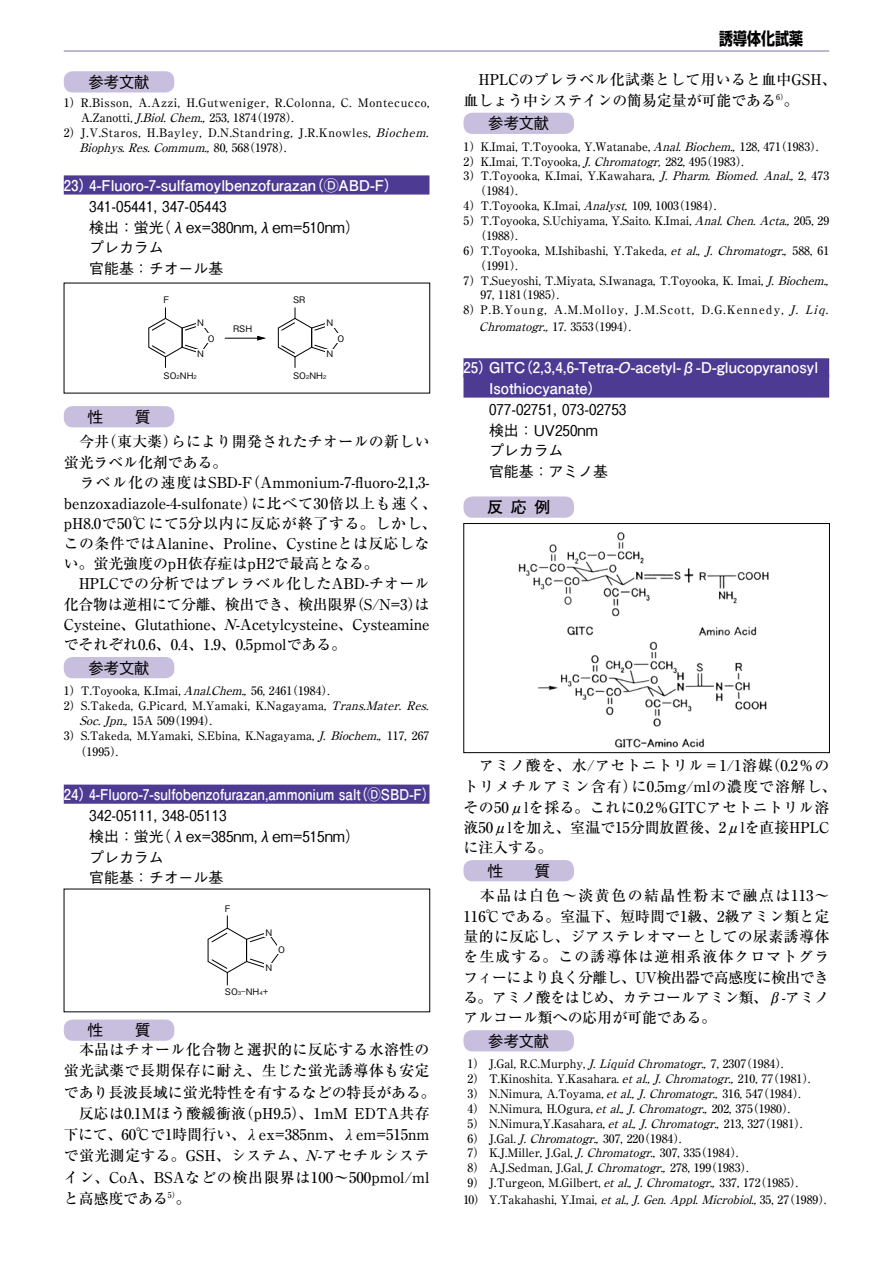
<style>
.page{position:relative;width:893px;height:1263px;background:#fff}
.page>*{position:absolute;margin:0;border:0;box-sizing:border-box;transform-origin:0 0}
.t1{font:700 16.95px "Shin Go Pr 5";letter-spacing:.005em;color:#000;scale:.82 1}
.t2{font:500 15.9px "Gothic BBB Pr 5";letter-spacing:-.05em;color:#000}
.t3{font:700 15.9px "Futo Go B101 Pr 5";color:#000}
.t4{font:500 14.85px/20.2px "Ryumin Pr 5";color:#000}
.t5{font:500 14.85px/20.5px "Gothic BBB Pr 5";color:#000}
.t6{font:700 14.85px/20.2px "Futo Go B101 Pr 5";color:#fff}
.t7{font:500 11.7px/14.9px "Ryumin Pr 5";color:#000}
.t8{font:500 11.7px "Ryumin Pr 5";letter-spacing:.05em;color:#000}
.t9{font:500 11.7px "Ryumin Pr 5";letter-spacing:.045em;color:#000}
.t10{font:500 11.7px "Ryumin Pr 5";letter-spacing:.09em;color:#000}
.t11{font:italic 500 11.7px "Ryumin Pr 5";color:#000}
.t12{font:500 9px "Gothic BBB Pro";color:#000}
.s1{font-style:italic}
.s2{font-style:normal}
.s3{font-size:5.25px}
</style>
<div class="page">
<div style="left:64px;top:175px;width:365px;height:20px;background:#4c3a93"></div>
<div style="left:64px;top:784px;width:365px;height:20px;background:#4c3a93"></div>
<div style="left:64px;top:71px;width:110px;height:21px;background:#c8bfde;border-radius:9px"></div>
<hr style="left:225px;top:338px;width:33px;height:1px;background:#000">
<svg style="left:257px;top:335px;width:9px;height:6px"></svg>
<svg style="left:148px;top:307px;width:61px;height:61px"></svg>
<div style="left:207px;top:334px;width:9px;height:9px;background:#fff"></div>
<div style="left:196px;top:318px;width:9px;height:9px;background:#fff"></div>
<div style="left:196px;top:349px;width:9px;height:9px;background:#fff"></div>
<svg style="left:278px;top:307px;width:61px;height:61px"></svg>
<div style="left:336px;top:334px;width:9px;height:9px;background:#fff"></div>
<div style="left:326px;top:318px;width:9px;height:9px;background:#fff"></div>
<div style="left:326px;top:349px;width:9px;height:9px;background:#fff"></div>
<div style="left:64px;top:406px;width:110px;height:21px;background:#c8bfde;border-radius:9px"></div>
<div style="left:64px;top:657px;width:110px;height:21px;background:#c8bfde;border-radius:9px"></div>
<svg style="left:208px;top:915px;width:71px;height:70px"></svg>
<div style="left:264px;top:928px;width:9px;height:9px;background:#fff"></div>
<div style="left:264px;top:963px;width:9px;height:9px;background:#fff"></div>
<div style="left:277px;top:945px;width:9px;height:9px;background:#fff"></div>
<div style="left:64px;top:1019px;width:110px;height:22px;background:#c8bfde;border-radius:9px"></div>
<div style="left:463px;top:358px;width:366px;height:19px;background:#4c3a93"></div>
<div style="left:463px;top:374px;width:366px;height:24px;background:#4c3a93"></div>
<div style="left:463px;top:113px;width:111px;height:21px;background:#c8bfde;border-radius:9px"></div>
<div style="left:463px;top:496px;width:111px;height:22px;background:#c8bfde;border-radius:9px"></div>
<img style="left:518px;top:532px;width:251px;height:216px">
<div style="left:463px;top:523px;width:367px;height:230px;border:1px solid #000"></div>
<div style="left:463px;top:860px;width:111px;height:21px;background:#c8bfde;border-radius:9px"></div>
<div style="left:463px;top:1030px;width:111px;height:21px;background:#c8bfde;border-radius:9px"></div>
<hr style="left:64px;top:51px;width:765px;height:1px;background:#816eb0">
<h2 class="t2" style="left:88px;top:69px;width:63px">参考文献</h2>
<p class="t9" style="left:64px;top:93px;width:367px">1）R.Bisson, A.Azzi, H.Gutweniger, R.Colonna, C. Montecucco,</p>
<p class="t7" style="left:81px;top:109px;width:218px">A.Zanotti, <span class="s1">J.Biol.Chem.,</span>253, 1874（1978）.</p>
<p class="t8" style="left:64px;top:123px;width:370px">2）J.V.Staros, H.Bayley, D.N.Standring, J.R.Knowles, <span class="s1">Biochem.</span></p>
<p class="t11" style="left:80px;top:138px;width:212px">Biophys.Res.Commum.,<span class="s2">8 0 , 5 6 8（ 1 9 7 8 ）.</span></p>
<p class="t6" style="left:64px;top:174px;width:337px">23）4-Fluoro-7-sulfamoylbenzofurazan（ⒹABD-F）</p>
<p class="t5" style="left:89px;top:195px;width:272px">341-05441, 347-05443<br>検出：蛍光（λex=380nm,λem=510nm）プレカラム<br>官能基：チオール基</p>
<p class="t12" style="left:164px;top:293px;width:7px">F</p>
<p class="t12" style="left:293px;top:293px;width:14px">SR</p>
<p class="t12" style="left:197px;top:316px;width:8px">N</p>
<p class="t12" style="left:197px;top:346px;width:8px">N</p>
<p class="t12" style="left:208px;top:331px;width:8px">O</p>
<p class="t12" style="left:233px;top:321px;width:21px">RSH</p>
<p class="t12" style="left:327px;top:316px;width:8px">N</p>
<p class="t12" style="left:327px;top:346px;width:8px">N</p>
<p class="t12" style="left:337px;top:331px;width:8px">O</p>
<p class="t12" style="left:164px;top:368px;width:35px">SO<span class="s3">2</span>NH<span class="s3">2</span></p>
<p class="t12" style="left:293px;top:368px;width:35px">SO<span class="s3">2</span>NH<span class="s3">2</span></p>
<h2 class="t2" style="left:88px;top:404px;width:65px">性　　質</h2>
<p class="t4" style="left:64px;top:430px;width:375px;text-indent:15px">今井（東大薬）らにより開発されたチオールの新しい蛍光ラベル化剤である。<br>　ラベル化の速度はSBD-F（Ammonium-7-fluoro-2,1,3- benzoxadiazole-4-sulfonate）に比べて30倍以上も速く、pH8.0で50℃にて5分以内に反応が終了する。しかし、この条件ではAlanine、Proline、Cystineとは反応しない。蛍光強度のpH依存症はpH2で最高となる。　HPLCでの分析ではプレラベル化したABD-チオール化合物は逆相にて分離、検出でき、検出限界（S/N=3）はCysteine、Glutathione、<span class="s1">N</span>-Acetylcysteine、Cysteamineでそれぞれ0.6、0.4、1.9、0.5pmolである。</p>
<h2 class="t2" style="left:88px;top:655px;width:63px">参考文献</h2>
<p class="t7" style="left:64px;top:682px;width:271px">1）T.Toyooka, K.Imai, <span class="s1">Anal.Chem.,</span>56, 2461（1984）.</p>
<p class="t7" style="left:64px;top:697px;width:370px">2）S.Takeda, G.Picard, M.Yamaki, K.Nagayama, <span class="s1">Trans.Mater. Res.</span></p>
<p class="t7" style="left:80px;top:712px;width:138px"><span class="s1">Soc.Jpn.,</span>15A 509（1994）.</p>
<p class="t7" style="left:64px;top:727px;width:367px">3）S.Takeda, M.Yamaki, S.Ebina, K.Nagayama, <span class="s1">J.Biochem.,</span> 117, 267</p>
<p class="t7" style="left:75px;top:743px;width:48px">（1995）.</p>
<p class="t6" style="left:64px;top:783px;width:373px">24）4-Fluoro-7-sulfobenzofurazan,ammonium salt（ⒹSBD-F）</p>
<p class="t5" style="left:89px;top:804px;width:272px">342-05111, 348-05113<br>検出：蛍光（λex=385nm,λem=515nm）プレカラム<br>官能基：チオール基</p>
<p class="t12" style="left:225px;top:902px;width:7px">F</p>
<p class="t12" style="left:265px;top:925px;width:8px">N</p>
<p class="t12" style="left:265px;top:961px;width:8px">N</p>
<p class="t12" style="left:278px;top:942px;width:8px">O</p>
<p class="t12" style="left:225px;top:984px;width:45px">SO<span class="s3">3</span>‒NH<span class="s3">4</span>+</p>
<h2 class="t2" style="left:88px;top:1017px;width:65px">性　　質</h2>
<p class="t4" style="left:64px;top:1038px;width:374px;line-height:21.3px">　本品はチオール化合物と選択的に反応する水溶性の蛍光試薬で長期保存に耐え、生じた蛍光誘導体も安定であり長波長域に蛍光特性を有するなどの特長がある。　反応は0.1Mほう酸緩衝液（pH9.5）、1mM EDTA共存下にて、60℃で1時間行い、λex=385nm、λem=515nmで蛍光測定する。GSH、システム、<span class="s1">N</span>-アセチルシステイン、CoA、BSAなどの検出限界は100〜500pmol/mlと高感度である<sup>5）</sup>。</p>
<h1 class="t1" style="left:719px;top:25px;width:104px">誘導体化試薬</h1>
<p class="t4" style="left:463px;top:69px;width:375px">　HPLCのプレラベル化試薬として用いると血中GSH、血しょう中システインの簡易定量が可能である<sup>6）</sup>。</p>
<h2 class="t2" style="left:488px;top:111px;width:63px">参考文献</h2>
<p class="t7" style="left:463px;top:138px;width:360px">1）K.Imai, T.Toyooka, Y.Watanabe, <span class="s1">Anal.Biochem.,</span>128, 471（1983）.</p>
<p class="t7" style="left:463px;top:153px;width:285px">2）K.Imai, T.Toyooka, <span class="s1">J.Chromatogr,</span>282, 495（1983）.</p>
<p class="t7" style="left:463px;top:168px;width:367px">3）T.Toyooka, K.Imai, Y.Kawahara, <span class="s1">J. Pharm. Biomed. Anal.,</span> 2, 473</p>
<p class="t7" style="left:475px;top:183px;width:48px">（1984）.</p>
<p class="t7" style="left:463px;top:197px;width:258px">4）T.Toyooka, K.Imai, <span class="s1">Analyst,</span>109, 1003（1984）.</p>
<p class="t7" style="left:463px;top:212px;width:367px">5）T.Toyooka, S.Uchiyama, Y.Saito. K.Imai, <span class="s1">Anal.Chen.Acta.,</span>205, 29</p>
<p class="t7" style="left:475px;top:227px;width:48px">（1988）.</p>
<p class="t7" style="left:463px;top:242px;width:367px">6）T.Toyooka, M.Ishibashi, Y.Takeda, <span class="s1">et al., J. Chromatogr.,</span> 588, 61</p>
<p class="t7" style="left:475px;top:257px;width:48px">（1991）.</p>
<p class="t7" style="left:463px;top:272px;width:370px">7）T.Sueyoshi, T.Miyata, S.Iwanaga, T.Toyooka, K. Imai, <span class="s1">J.Biochem.,</span></p>
<p class="t7" style="left:480px;top:287px;width:84px">97, 1181（1985）.</p>
<p class="t10" style="left:463px;top:301px;width:370px">8）P.B.Young, A.M.Molloy, J.M.Scott, D.G.Kennedy, <span class="s1">J. Liq.</span></p>
<p class="t7" style="left:479px;top:318px;width:157px"><span class="s1">Chromatogr.,</span>1 7 . 3 5 5 3（ 1 9 94 ）.</p>
<p class="t6" style="left:489px;top:357px;width:331px;text-indent:-26px">25）GITC（2,3,4,6-Tetra-<span class="s1">O</span>-acetyl-β-D-glucopyranosyl<br>Isothiocyanate）</p>
<p class="t5" style="left:489px;top:398px;width:139px">077-02751, 073-02753検出：UV250nm<br>プレカラム<br>官能基：アミノ基</p>
<h2 class="t3" style="left:487px;top:494px;width:65px">反応例</h2>
<p class="t4" style="left:463px;top:754px;width:375px;text-indent:16px">アミノ酸を、水/アセトニトリル＝1/1溶媒（0.2％のトリメチルアミン含有）に0.5mg/mlの濃度で溶解し、その50μlを採る。これに0.2％GITCアセトニトリル溶液50μlを加え、室温で15分間放置後、2μlを直接HPLCに注入する。</p>
<h2 class="t2" style="left:487px;top:858px;width:65px">性　　質</h2>
<p class="t4" style="left:463px;top:884px;width:367px;text-align:justify;text-indent:16px">本品は白色〜淡黄色の結晶性粉末で融点は113〜116℃である。室温下、短時間で1級、2級アミン類と定量的に反応し、ジアステレオマーとしての尿素誘導体を生成する。この誘導体は逆相系液体クロマトグラフィーにより良く分離し、UV検出器で高感度に検出できる。アミノ酸をはじめ、カテコールアミン類、β-アミノアルコール類への応用が可能である。</p>
<h2 class="t2" style="left:488px;top:1028px;width:63px">参考文献</h2>
<p class="t7" style="left:467px;top:1055px;width:348px">1） J.Gal, R.C.Murphy, <span class="s1">J.LiquidChromatogr.,</span>7, 2307（1984）.<br>2） T.Kinoshita. Y.Kasahara. <span class="s1">etal.,J.Chromatogr.,</span>210, 77（1981）.<br>3） N.Nimura, A.Toyama, <span class="s1">etal.,J.Chromatogr.,</span>316, 547（1984）.<br>4） N.Nimura, H.Ogura, <span class="s1">etal.,J.Chromatogr.,</span>202, 375（1980）.<br>5） N.Nimura,Y.Kasahara, <span class="s1">etal.,J.Chromatogr.,</span>213, 327（1981）.<br>6） J.Gal. <span class="s1">J.Chromatogr.,</span>307, 220（1984）.<br>7） K.J.Miller, J.Gal, <span class="s1">J.Chromatogr.,</span>307, 335（1984）.<br>8） A.J.Sedman, J.Gal, <span class="s1">J.Chromatogr.,</span>278, 199（1983）.<br>9） J.Turgeon, M.Gilbert, <span class="s1">etal.,J.Chromatogr.,</span>337, 172（1985）.</p>
<p class="t7" style="left:463px;top:1191px;width:368px">10） Y.Takahashi, Y.Imai, <span class="s1">etal.,J.Gen.Appl.Microbiol.,</span>35, 27（1989）.</p>
</div>
